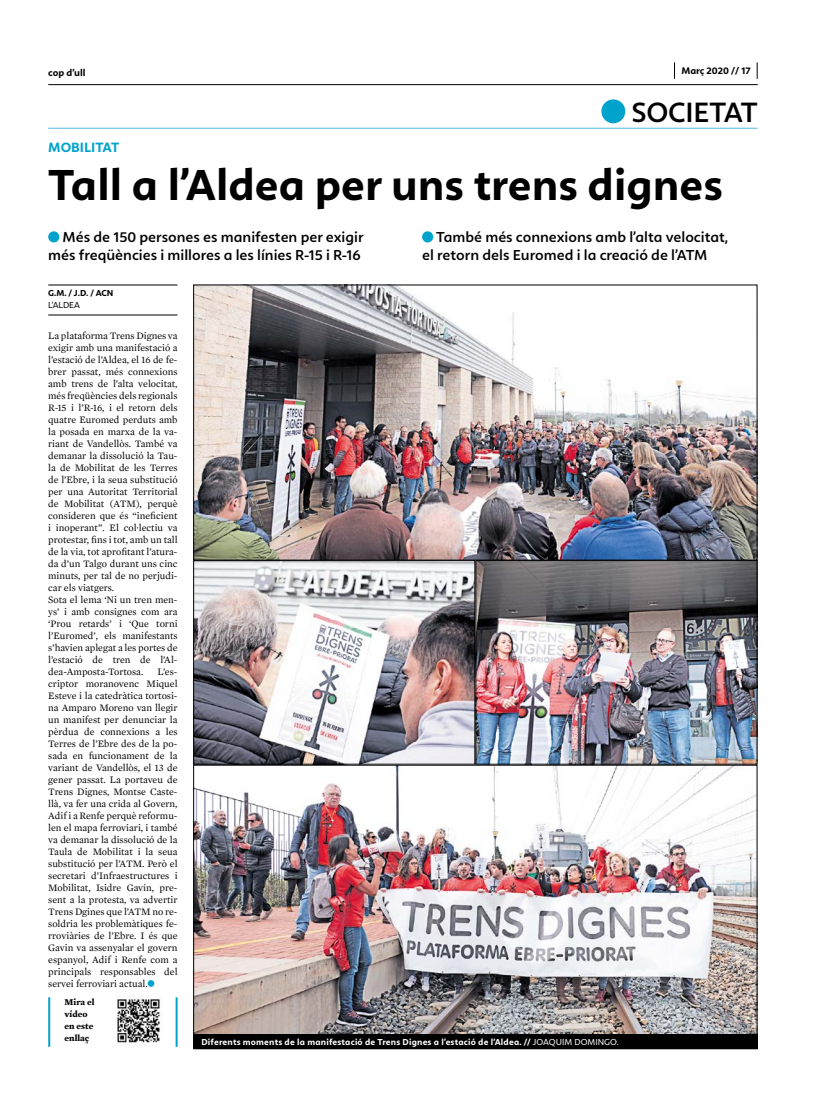
<style>
.page{position:relative;width:820px;height:1106px;background:#fff}
.page>*{position:absolute;margin:0;border:0;box-sizing:border-box;transform-origin:0 0}
.t1{font:700 45px "Calima";color:#000}
.t2{font:600 29px "Calima";letter-spacing:-.005em;color:#000}
.t3{font:600 15px/18px "Calima";color:#000;text-align:right}
.t4{font:700 14px "Calima";color:#00a3cc}
.t5{font:10px/12px "Mercury Text G1";color:#000}
.t6{font:700 10px "Calima";color:#000}
.t7{font:700 9px "Calima";letter-spacing:.02em;color:#fff}
.t8{font:700 9px/12px "Mercury Text G1";color:#000}
.t9{font:700 9px "Calima";color:#000}
.t10{font:9px "Calima";color:#000}
.s1{font-weight:400}
</style>
<div class="page">
<hr style="left:48px;top:84px;width:709px;height:1px;background:#000">
<svg style="left:756px;top:62px;width:1px;height:17px"></svg>
<img style="left:195px;top:286px;width:560px;height:748px">
<svg style="left:148px;top:980px;width:6px;height:6px"></svg>
<div style="left:193px;top:284px;width:564px;height:276px;border:1px solid #000"></div>
<div style="left:48px;top:231px;width:11px;height:11px;background:#00a3cc;border-radius:50%"></div>
<div style="left:422px;top:231px;width:11px;height:11px;background:#00a3cc;border-radius:50%"></div>
<hr style="left:48px;top:314px;width:129px;height:1px;background:#000">
<hr style="left:48px;top:284px;width:129px;height:1px;background:#000">
<div style="left:193px;top:1034px;width:564px;height:15px;background:#000"></div>
<img style="left:117px;top:998px;width:44px;height:45px">
<hr style="left:48px;top:997px;width:2px;height:49px;background:#00a3cc">
<hr style="left:175px;top:997px;width:2px;height:49px;background:#00a3cc">
<div style="left:601px;top:99px;width:24px;height:24px;background:#00a3cc;border-radius:50%"></div>
<hr style="left:48px;top:128px;width:709px;height:1px;background:#52b7d8">
<div style="left:193px;top:560px;width:282px;height:204px;border:1px solid #000"></div>
<div style="left:475px;top:560px;width:282px;height:204px;border:1px solid #000"></div>
<p class="t6" style="left:48px;top:67px;width:39px">cop d’ull</p>
<p class="t6" style="left:681px;top:65px;width:71px">Març 2020 // 17</p>
<h3 class="t4" style="left:48px;top:140px;width:72px">MOBILITAT</h3>
<h2 class="t2" style="left:631px;top:96px;width:127px">SOCIETAT</h2>
<h1 class="t1" style="left:48px;top:160px;width:676px">Tall a l’Aldea per uns trens dignes</h1>
<h3 class="t3" style="left:48px;top:228px;width:317px">Més de 150 persones es manifesten per exigir més freqüències i millores a les línies R-15 i R-16</h3>
<h3 class="t3" style="left:422px;top:228px;width:307px;text-align:left;text-indent:14px">També més connexions amb l’alta velocitat, el retorn dels Euromed i la creació de l’ATM</h3>
<p class="t9" style="left:48px;top:288px;width:67px">G.M. / J.D. / ACN</p>
<p class="t10" style="left:48px;top:300px;width:33px">L’ALDEA</p>
<p class="t5" style="left:48px;top:329px;width:131px">La plataforma Trens Dignes va exigir amb una manifestació a l’estació de l’Aldea, el 16 de fe&shy;brer passat, més connexions amb trens de l’alta velocitat, més freqüències dels regionals<br>R-15 i l’R-16, i el retorn dels quatre Euromed perduts amb la posada en marxa de la va&shy;riant de Vandellòs. També va demanar la dissolució la Tau&shy;la de Mobilitat de les Terres de l’Ebre, i la seua substitució per una Autoritat Territorial de Mobilitat (ATM), perquè consideren que és “ineficient i inoperant”. El col·lectiu va protestar, fins i tot, amb un tall de la via, tot aprofitant l’atura&shy;da d’un Talgo durant uns cinc minuts, per tal de no perjudi&shy;car els viatgers.<br>Sota el lema ‘Ni un tren men&shy;ys’ i amb consignes com ara ‘Prou retards’ i ‘Que torni l’Euromed’, els manifestants s’havien aplegat a les portes de l’estació de tren de l’Al&shy;dea-Amposta-Tortosa.</p>
<p class="t5" style="left:48px;top:665px;width:131px;text-align:justify;text-indent:109px">L’es&shy;criptor moranovenc Miquel Esteve i la catedràtica tortosi&shy;na Amparo Moreno van llegir un manifest per denunciar la pèrdua de connexions a les Terres de l’Ebre des de la po&shy;sada en funcionament de la variant de Vandellòs, el 13 de gener passat. La portaveu de Trens Dignes, Montse Caste&shy;llà, va fer una crida al Govern, Adif i a Renfe perquè reformu&shy;len el mapa ferroviari, i també va demanar la dissolució de la Taula de Mobilitat i la seua substitució per l’ATM. Però el secretari d’Infraestructures i Mobilitat, Isidre Gavín, pre&shy;sent a la protesta, va advertir Trens Dgines que l’ATM no re&shy;soldria les problemàtiques fe&shy;rroviàries de l’Ebre. I és que Gavin va assenyalar el govern espanyol, Adif i Renfe com a principals responsables del servei ferroviari actual.</p>
<p class="t8" style="left:65px;top:995px;width:31px">Mira el vídeo en este enllaç</p>
<p class="t7" style="left:201px;top:1036px;width:418px">Diferents moments de la manifestació de Trens Dignes a l’estació de l’Aldea. // <span class="s1">JOAQUIM DOMINGO.</span></p>
</div>
